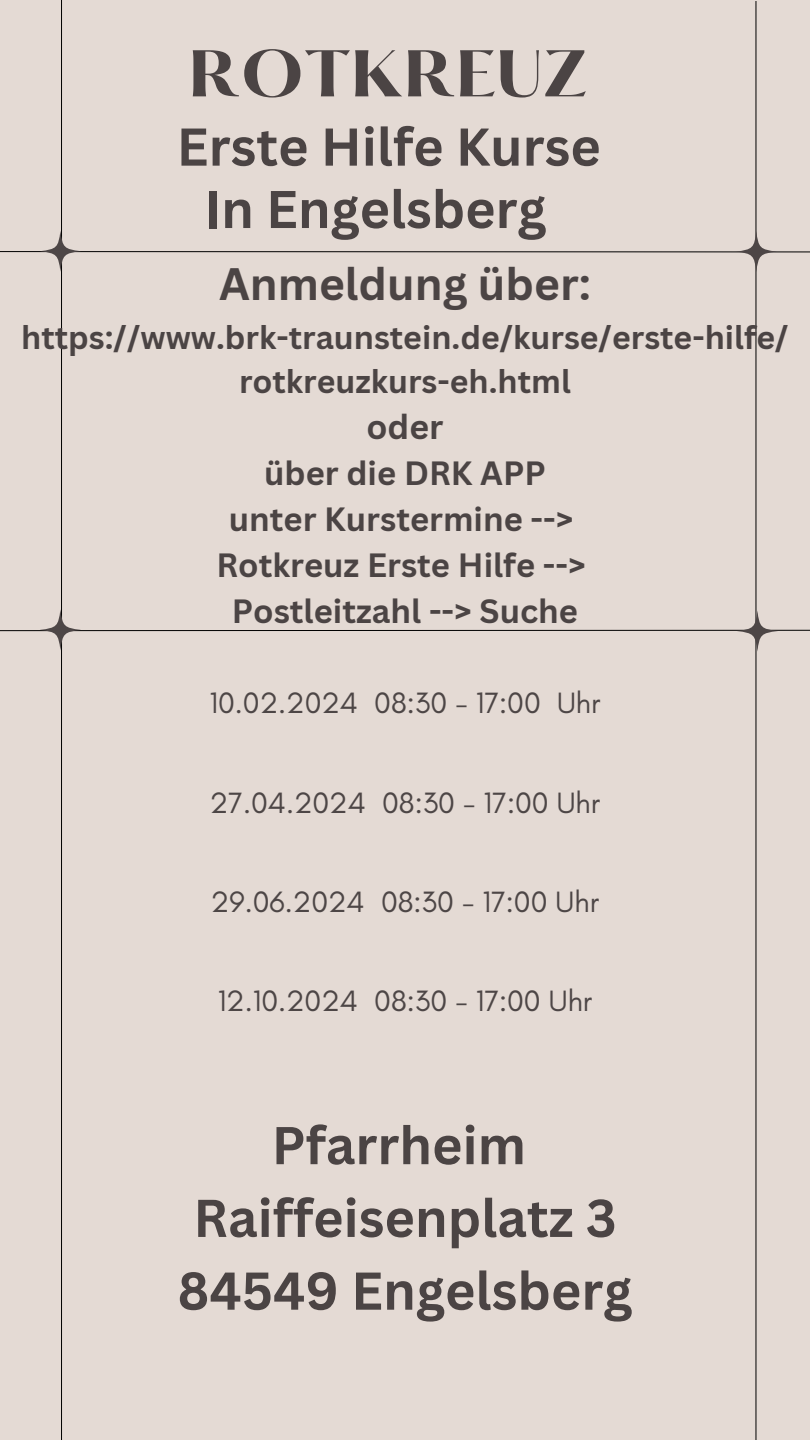
<style>
.page{position:relative;width:810px;height:1440px;background:#e4dad4}
.page>*{position:absolute;margin:0;border:0;box-sizing:border-box;transform-origin:0 0}
.t1{font:700 57.7px "Hatton";color:#4b4444}
.t2{font:700 52px/72.8px "Canva Sans";color:#4b4444;text-align:center}
.t3{font:700 51.8px "Canva Sans";color:#4b4444}
.t4{font:700 44.3px "Canva Sans";color:#4b4444}
.t5{font:700 33.8px "Canva Sans";color:#4b4444}
.t6{font:700 32.8px "Canva Sans";color:#4b4444}
.t7{font:700 32px/44.2px "Canva Sans";color:#4b4444;text-align:center}
.t8{font:30px "Glacial Indifference";color:#4d4646}
</style>
<div class="page">
<hr style="left:756px;top:1px;width:1px;height:1439px;background:#000">
<hr style="left:61px;top:0;width:1px;height:1440px;background:#000">
<svg style="left:0;top:609px;width:810px;height:43px"></svg>
<svg style="left:0;top:231px;width:810px;height:41px"></svg>
<p class="t1" style="left:189px;top:47px;width:402px">ROTKREUZ</p>
<p class="t2" style="left:177px;top:109px;width:426px">Erste Hilfe Kurse</p>
<p class="t3" style="left:204px;top:173px;width:344px">In Engelsberg</p>
<p class="t4" style="left:219px;top:253px;width:373px">Anmeldung über:</p>
<p class="t7" style="left:21px;top:314px;width:769px">https://www.brk-traunstein.de/kurse/erste-hilfe/ rotkreuzkurs-eh.html</p>
<p class="t5" style="left:367px;top:403px;width:78px">oder</p>
<p class="t6" style="left:264px;top:450px;width:283px">über die DRK APP</p>
<p class="t6" style="left:229px;top:496px;width:346px">unter Kurstermine --&gt;</p>
<p class="t6" style="left:216px;top:542px;width:371px">Rotkreuz Erste Hilfe --&gt;</p>
<p class="t6" style="left:232px;top:588px;width:348px">Postleitzahl --&gt; Suche</p>
<h1 class="t8" style="left:210px;top:684px;width:392px">10.02.2024 08:30 - 17:00 Uhr</h1>
<h2 class="t8" style="left:210px;top:785px;width:392px">27.04.2024 08:30 - 17:00 Uhr</h2>
<h3 class="t8" style="left:211px;top:884px;width:390px">29.06.2024 08:30 - 17:00 Uhr</h3>
<p class="t8" style="left:218px;top:983px;width:376px">12.10.2024 08:30 - 17:00 Uhr</p>
<p class="t2" style="left:178px;top:1108px;width:456px">Pfarrheim<br>Raiffeisenplatz 3<br>84549 Engelsberg</p>
</div>
